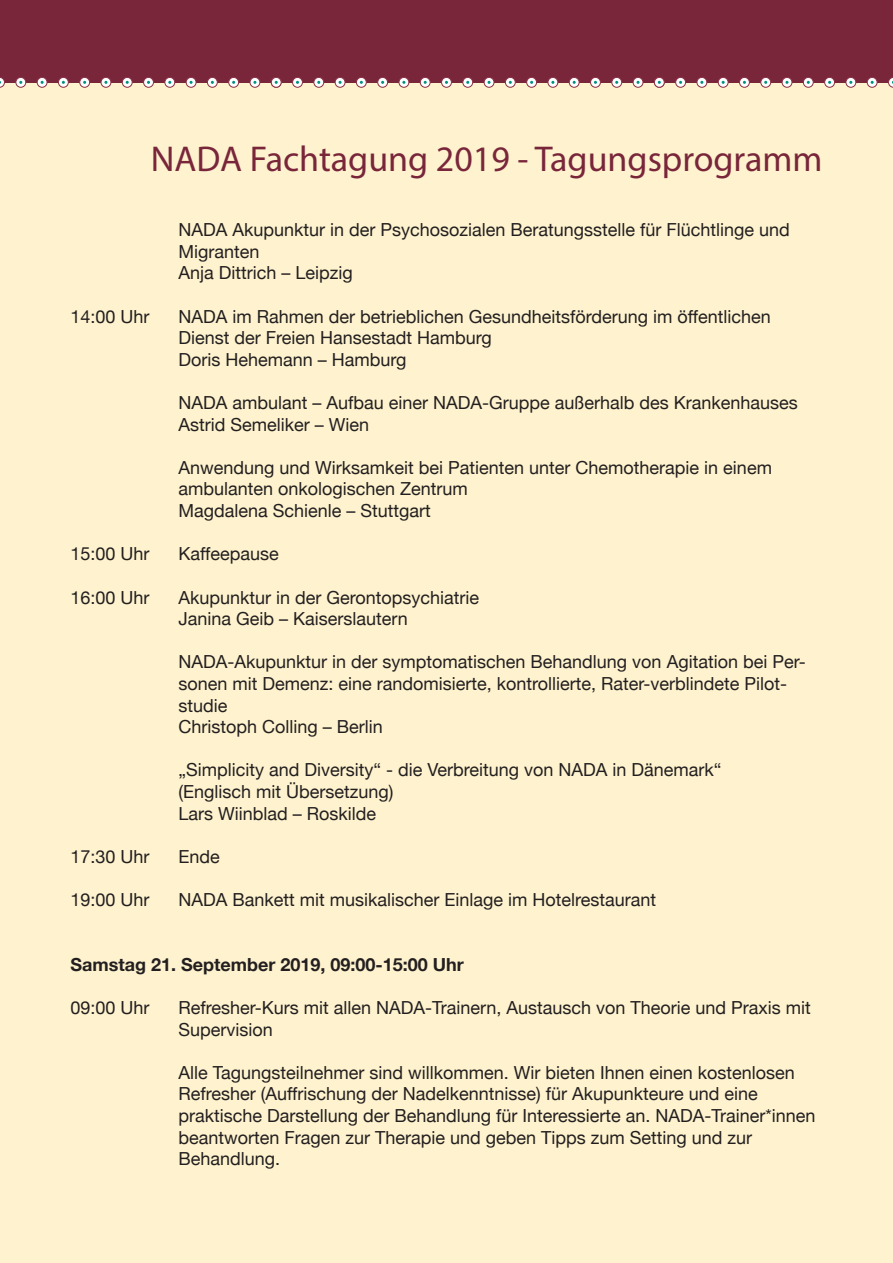
<style>
.page{position:relative;width:893px;height:1263px;background:#fef3ce}
.page>*{position:absolute;margin:0;border:0;box-sizing:border-box;transform-origin:0 0}
.t1{font:36px "Myriad Pro";color:#79263b}
.t2{font:18px/21.6px "Helvetica Neue";color:#231f20}
.t3{font:700 18px "Helvetica Neue";color:#231f20}
</style>
<div class="page">
<div style="left:0;top:0;width:893px;height:82px;background:#79263b"></div>
<svg style="left:335px;top:77px;width:10px;height:10px"></svg>
<div style="left:335px;top:77px;width:10px;height:11px;border:1px solid #8d2f45;border-radius:50%"></div>
<svg style="left:356px;top:77px;width:10px;height:10px"></svg>
<div style="left:356px;top:77px;width:11px;height:11px;border:1px solid #8d2f45;border-radius:50%"></div>
<svg style="left:378px;top:77px;width:10px;height:10px"></svg>
<div style="left:377px;top:77px;width:11px;height:11px;border:1px solid #8d2f45;border-radius:50%"></div>
<svg style="left:0;top:77px;width:5px;height:11px"></svg>
<svg style="left:16px;top:77px;width:10px;height:10px"></svg>
<div style="left:16px;top:77px;width:10px;height:11px;border:1px solid #8d2f45;border-radius:50%"></div>
<svg style="left:37px;top:77px;width:10px;height:10px"></svg>
<div style="left:37px;top:77px;width:10px;height:11px;border:1px solid #8d2f45;border-radius:50%"></div>
<svg style="left:58px;top:77px;width:10px;height:10px"></svg>
<div style="left:58px;top:77px;width:11px;height:11px;border:1px solid #8d2f45;border-radius:50%"></div>
<svg style="left:80px;top:77px;width:10px;height:10px"></svg>
<div style="left:79px;top:77px;width:11px;height:11px;border:1px solid #8d2f45;border-radius:50%"></div>
<svg style="left:101px;top:77px;width:10px;height:10px"></svg>
<div style="left:101px;top:77px;width:10px;height:11px;border:1px solid #8d2f45;border-radius:50%"></div>
<svg style="left:122px;top:77px;width:10px;height:10px"></svg>
<div style="left:122px;top:77px;width:11px;height:11px;border:1px solid #8d2f45;border-radius:50%"></div>
<svg style="left:144px;top:77px;width:9px;height:10px"></svg>
<div style="left:143px;top:77px;width:11px;height:11px;border:1px solid #8d2f45;border-radius:50%"></div>
<svg style="left:165px;top:77px;width:10px;height:10px"></svg>
<div style="left:164px;top:77px;width:11px;height:11px;border:1px solid #8d2f45;border-radius:50%"></div>
<svg style="left:186px;top:77px;width:10px;height:10px"></svg>
<div style="left:186px;top:77px;width:10px;height:11px;border:1px solid #8d2f45;border-radius:50%"></div>
<svg style="left:207px;top:77px;width:10px;height:10px"></svg>
<div style="left:207px;top:77px;width:11px;height:11px;border:1px solid #8d2f45;border-radius:50%"></div>
<svg style="left:229px;top:77px;width:10px;height:10px"></svg>
<div style="left:228px;top:77px;width:11px;height:11px;border:1px solid #8d2f45;border-radius:50%"></div>
<svg style="left:250px;top:77px;width:10px;height:10px"></svg>
<div style="left:250px;top:77px;width:10px;height:11px;border:1px solid #8d2f45;border-radius:50%"></div>
<svg style="left:271px;top:77px;width:10px;height:10px"></svg>
<div style="left:271px;top:77px;width:11px;height:11px;border:1px solid #8d2f45;border-radius:50%"></div>
<svg style="left:293px;top:77px;width:9px;height:10px"></svg>
<div style="left:292px;top:77px;width:11px;height:11px;border:1px solid #8d2f45;border-radius:50%"></div>
<svg style="left:314px;top:77px;width:10px;height:10px"></svg>
<div style="left:313px;top:77px;width:11px;height:11px;border:1px solid #8d2f45;border-radius:50%"></div>
<svg style="left:718px;top:77px;width:10px;height:10px"></svg>
<div style="left:718px;top:77px;width:10px;height:11px;border:1px solid #8d2f45;border-radius:50%"></div>
<svg style="left:739px;top:77px;width:10px;height:10px"></svg>
<div style="left:739px;top:77px;width:11px;height:11px;border:1px solid #8d2f45;border-radius:50%"></div>
<svg style="left:761px;top:77px;width:10px;height:10px"></svg>
<div style="left:760px;top:77px;width:11px;height:11px;border:1px solid #8d2f45;border-radius:50%"></div>
<svg style="left:399px;top:77px;width:10px;height:10px"></svg>
<div style="left:399px;top:77px;width:10px;height:11px;border:1px solid #8d2f45;border-radius:50%"></div>
<svg style="left:420px;top:77px;width:10px;height:10px"></svg>
<div style="left:420px;top:77px;width:10px;height:11px;border:1px solid #8d2f45;border-radius:50%"></div>
<svg style="left:442px;top:77px;width:9px;height:10px"></svg>
<div style="left:441px;top:77px;width:11px;height:11px;border:1px solid #8d2f45;border-radius:50%"></div>
<svg style="left:463px;top:77px;width:10px;height:10px"></svg>
<div style="left:462px;top:77px;width:11px;height:11px;border:1px solid #8d2f45;border-radius:50%"></div>
<svg style="left:484px;top:77px;width:10px;height:10px"></svg>
<div style="left:484px;top:77px;width:10px;height:11px;border:1px solid #8d2f45;border-radius:50%"></div>
<svg style="left:487px;top:81px;width:4px;height:3px"></svg>
<svg style="left:505px;top:77px;width:10px;height:10px"></svg>
<div style="left:505px;top:77px;width:11px;height:11px;border:1px solid #8d2f45;border-radius:50%"></div>
<svg style="left:527px;top:77px;width:10px;height:10px"></svg>
<div style="left:526px;top:77px;width:11px;height:11px;border:1px solid #8d2f45;border-radius:50%"></div>
<svg style="left:548px;top:77px;width:10px;height:10px"></svg>
<div style="left:548px;top:77px;width:10px;height:11px;border:1px solid #8d2f45;border-radius:50%"></div>
<svg style="left:569px;top:77px;width:10px;height:10px"></svg>
<div style="left:569px;top:77px;width:10px;height:11px;border:1px solid #8d2f45;border-radius:50%"></div>
<svg style="left:590px;top:77px;width:10px;height:10px"></svg>
<div style="left:590px;top:77px;width:11px;height:11px;border:1px solid #8d2f45;border-radius:50%"></div>
<svg style="left:612px;top:77px;width:10px;height:10px"></svg>
<div style="left:611px;top:77px;width:11px;height:11px;border:1px solid #8d2f45;border-radius:50%"></div>
<svg style="left:633px;top:77px;width:10px;height:10px"></svg>
<div style="left:633px;top:77px;width:10px;height:11px;border:1px solid #8d2f45;border-radius:50%"></div>
<svg style="left:636px;top:81px;width:4px;height:3px"></svg>
<svg style="left:654px;top:77px;width:10px;height:10px"></svg>
<div style="left:654px;top:77px;width:11px;height:11px;border:1px solid #8d2f45;border-radius:50%"></div>
<svg style="left:676px;top:77px;width:9px;height:10px"></svg>
<div style="left:675px;top:77px;width:11px;height:11px;border:1px solid #8d2f45;border-radius:50%"></div>
<svg style="left:697px;top:77px;width:10px;height:10px"></svg>
<div style="left:697px;top:77px;width:10px;height:11px;border:1px solid #8d2f45;border-radius:50%"></div>
<svg style="left:782px;top:77px;width:10px;height:10px"></svg>
<div style="left:782px;top:77px;width:10px;height:11px;border:1px solid #8d2f45;border-radius:50%"></div>
<svg style="left:803px;top:77px;width:10px;height:10px"></svg>
<div style="left:803px;top:77px;width:11px;height:11px;border:1px solid #8d2f45;border-radius:50%"></div>
<svg style="left:825px;top:77px;width:9px;height:10px"></svg>
<div style="left:824px;top:77px;width:11px;height:11px;border:1px solid #8d2f45;border-radius:50%"></div>
<svg style="left:846px;top:77px;width:10px;height:10px"></svg>
<div style="left:845px;top:77px;width:11px;height:11px;border:1px solid #8d2f45;border-radius:50%"></div>
<svg style="left:867px;top:77px;width:10px;height:10px"></svg>
<div style="left:867px;top:77px;width:10px;height:11px;border:1px solid #8d2f45;border-radius:50%"></div>
<svg style="left:888px;top:77px;width:5px;height:11px"></svg>
<h1 class="t1" style="left:151px;top:137px;width:673px">NADA Fachtagung 2019 - Tagungsprogramm</h1>
<p class="t2" style="left:178px;top:219px;width:613px">NADA Akupunktur in der Psychosozialen Beratungsstelle für Flüchtlinge und<br>Migranten<br>Anja Dittrich – Leipzig</p>
<p class="t2" style="left:70px;top:305px;width:81px">14:00 Uhr</p>
<p class="t2" style="left:178px;top:305px;width:594px">NADA im Rahmen der betrieblichen Gesundheitsförderung im öffentlichen<br>Dienst der Freien Hansestadt Hamburg<br>Doris Hehemann – Hamburg</p>
<p class="t2" style="left:178px;top:392px;width:621px">NADA ambulant – Aufbau einer NADA-Gruppe außerhalb des Krankenhauses<br>Astrid Semeliker – Wien</p>
<p class="t2" style="left:178px;top:456px;width:595px">Anwendung und Wirksamkeit bei Patienten unter Chemotherapie in einem ambulanten onkologischen Zentrum<br>Magdalena Schienle – Stuttgart</p>
<p class="t2" style="left:70px;top:543px;width:81px">15:00 Uhr</p>
<p class="t2" style="left:178px;top:543px;width:102px">Kaffeepause</p>
<p class="t2" style="left:70px;top:586px;width:81px">16:00 Uhr</p>
<p class="t2" style="left:178px;top:586px;width:302px">Akupunktur in der Gerontopsychiatrie<br>Janina Geib – Kaiserslautern</p>
<p class="t2" style="left:178px;top:651px;width:629px">NADA-Akupunktur in der symptomatischen Behandlung von Agitation bei Per&shy;sonen mit Demenz: eine randomisierte, kontrollierte, Rater-verblindete Pilot&shy;studie<br>Christoph Colling – Berlin</p>
<p class="t2" style="left:178px;top:759px;width:545px">„Simplicity and Diversity“ - die Verbreitung von NADA in Dänemark“ (Englisch mit Übersetzung)<br>Lars Wiinblad – Roskilde</p>
<p class="t2" style="left:70px;top:845px;width:81px">17:30 Uhr</p>
<p class="t2" style="left:178px;top:845px;width:43px">Ende</p>
<p class="t2" style="left:70px;top:888px;width:81px">19:00 Uhr</p>
<p class="t2" style="left:178px;top:888px;width:479px">NADA Bankett mit musikalischer Einlage im Hotelrestaurant</p>
<p class="t3" style="left:70px;top:953px;width:395px">Samstag 21. September 2019, 09:00-15:00 Uhr</p>
<p class="t2" style="left:70px;top:996px;width:81px">09:00 Uhr</p>
<p class="t2" style="left:178px;top:996px;width:634px">Refresher-Kurs mit allen NADA-Trainern, Austausch von Theorie und Praxis mit<br>Supervision</p>
<p class="t2" style="left:178px;top:1061px;width:639px">Alle Tagungsteilnehmer sind willkommen. Wir bieten Ihnen einen kostenlosen Refresher (Auffrischung der Nadelkenntnisse) für Akupunkteure und eine praktische Darstellung der Behandlung für Interessierte an. NADA-Trainer*innen beantworten Fragen zur Therapie und geben Tipps zum Setting und zur Behandlung.</p>
</div>
